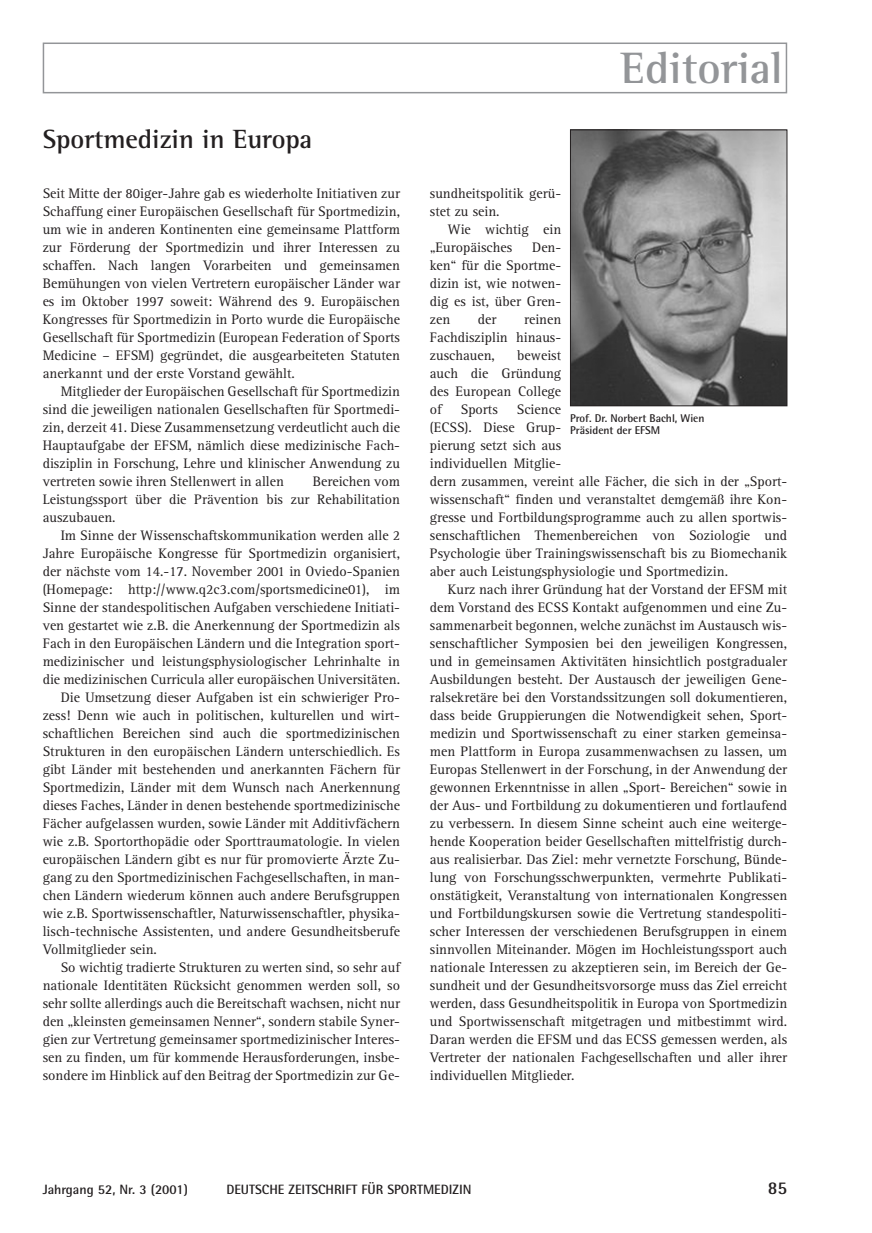
<style>
.page{position:relative;width:872px;height:1233px;background:#fff}
.page>*{position:absolute;margin:0;border:0;box-sizing:border-box;transform-origin:0 0}
.t1{font:700 45px "Rotis Semi Serif";color:#939598}
.t2{font:700 27px "Rotis Semi Serif";color:#231f20}
.t3{font:700 18px "Rotis Semi Sans";color:#231f20}
.t4{font:14.25px/18px "Rotis Serif";color:#231f20;text-align:justify}
.t5{font:700 13.5px "Rotis Semi Sans";color:#231f20}
.t6{font:700 11.25px/12px "Rotis Semi Sans";color:#231f20}
</style>
<div class="page">
<div style="left:43px;top:43px;width:744px;height:50px;border:2px solid #939598"></div>
<img style="left:572px;top:132px;width:213px;height:272px">
<div style="left:570px;top:130px;width:217px;height:276px;border:1px solid #231f20"></div>
<h2 class="t2" style="left:43px;top:129px;width:271px">Sportmedizin in Europa</h2>
<p class="t4" style="left:43px;top:186px;width:359px">Seit Mitte der 80iger-Jahre gab es wiederholte Initiativen zur Schaffung einer Europäischen Gesellschaft für Sportmedizin, um wie in anderen Kontinenten eine gemeinsame Plattform zur Förderung der Sportmedizin und ihrer Interessen zu schaffen. Nach langen Vorarbeiten und gemeinsamen Bemühungen von vielen Vertretern europäischer Länder war es im Oktober 1997 soweit: Während des 9. Europäischen Kongresses für Sportmedizin in Porto wurde die Europäische Gesellschaft für Sportmedizin (European Federation of Sports Medicine – EFSM) gegründet, die ausgearbeiteten Statuten anerkannt und der erste Vorstand gewählt.</p>
<p class="t4" style="left:43px;top:384px;width:359px;text-indent:18px">Mitglieder der Europäischen Gesellschaft für Sportmedizin sind die jeweiligen nationalen Gesellschaften für Sportmedi&shy;zin, derzeit 41. Diese Zusammensetzung verdeutlicht auch die Hauptaufgabe der EFSM, nämlich diese medizinische Fach&shy;disziplin in Forschung, Lehre und klinischer Anwendung zu vertreten sowie ihren Stellenwert in allen</p>
<p class="t4" style="left:43px;top:474px;width:359px;text-indent:270px">Bereichen vom Leistungssport über die Prävention bis zur Rehabilitation auszubauen.</p>
<p class="t4" style="left:61px;top:528px;width:341px">Im Sinne der Wissenschaftskommunikation werden alle 2</p>
<p class="t4" style="left:43px;top:546px;width:359px">Jahre Europäische Kongresse für Sportmedizin organisiert,</p>
<p class="t4" style="left:43px;top:564px;width:359px">der nächste vom 14.-17. November 2001 in Oviedo-Spanien</p>
<p class="t4" style="left:43px;top:582px;width:359px">(Homepage: http://www.q2c3.com/sportsmedicine01), im</p>
<p class="t4" style="left:43px;top:600px;width:359px">Sinne der standespolitischen Aufgaben verschiedene Initiati-</p>
<p class="t4" style="left:43px;top:618px;width:359px">ven gestartet wie z.B. die Anerkennung der Sportmedizin als</p>
<p class="t4" style="left:43px;top:636px;width:359px">Fach in den Europäischen Ländern und die Integration sport-</p>
<p class="t4" style="left:43px;top:654px;width:359px">medizinischer und leistungsphysiologischer Lehrinhalte in</p>
<p class="t4" style="left:43px;top:672px;width:359px">die medizinischen Curricula aller europäischen Universitäten.</p>
<p class="t4" style="left:61px;top:690px;width:341px">Die Umsetzung dieser Aufgaben ist ein schwieriger Pro-</p>
<p class="t4" style="left:43px;top:708px;width:359px">zess! Denn wie auch in politischen, kulturellen und wirt-</p>
<p class="t4" style="left:43px;top:726px;width:359px">schaftlichen Bereichen sind auch die sportmedizinischen</p>
<p class="t4" style="left:43px;top:744px;width:359px">Strukturen in den europäischen Ländern unterschiedlich. Es</p>
<p class="t4" style="left:43px;top:762px;width:359px">gibt Länder mit bestehenden und anerkannten Fächern für</p>
<p class="t4" style="left:43px;top:780px;width:359px">Sportmedizin, Länder mit dem Wunsch nach Anerkennung</p>
<p class="t4" style="left:43px;top:798px;width:359px">dieses Faches, Länder in denen bestehende sportmedizinische</p>
<p class="t4" style="left:43px;top:816px;width:359px">Fächer aufgelassen wurden, sowie Länder mit Additivfächern</p>
<p class="t4" style="left:43px;top:834px;width:359px">wie z.B. Sportorthopädie oder Sporttraumatologie. In vielen</p>
<p class="t4" style="left:43px;top:852px;width:359px">europäischen Ländern gibt es nur für promovierte Ärzte Zu-</p>
<p class="t4" style="left:43px;top:870px;width:359px">gang zu den Sportmedizinischen Fachgesellschaften, in man-</p>
<p class="t4" style="left:43px;top:888px;width:359px">chen Ländern wiederum können auch andere Berufsgruppen</p>
<p class="t4" style="left:43px;top:906px;width:359px">wie z.B. Sportwissenschaftler, Naturwissenschaftler, physika-</p>
<p class="t4" style="left:43px;top:924px;width:359px">lisch-technische Assistenten, und andere Gesundheitsberufe</p>
<p class="t4" style="left:43px;top:942px;width:116px">Vollmitglieder sein.</p>
<p class="t4" style="left:61px;top:960px;width:341px">So wichtig tradierte Strukturen zu werten sind, so sehr auf</p>
<p class="t4" style="left:43px;top:978px;width:359px">nationale Identitäten Rücksicht genommen werden soll, so</p>
<p class="t4" style="left:43px;top:996px;width:359px">sehr sollte allerdings auch die Bereitschaft wachsen, nicht nur</p>
<p class="t4" style="left:43px;top:1014px;width:359px">den „kleinsten gemeinsamen Nenner“, sondern stabile Syner-</p>
<p class="t4" style="left:43px;top:1032px;width:359px">gien zur Vertretung gemeinsamer sportmedizinischer Interes-</p>
<p class="t4" style="left:43px;top:1050px;width:359px">sen zu finden, um für kommende Herausforderungen, insbe-</p>
<p class="t4" style="left:43px;top:1068px;width:359px">sondere im Hinblick auf den Beitrag der Sportmedizin zur Ge-</p>
<h1 class="t1" style="left:620px;top:52px;width:163px">Editorial</h1>
<p class="t4" style="left:430px;top:186px;width:133px">sundheitspolitik gerü&shy;stet zu sein.</p>
<p class="t4" style="left:430px;top:222px;width:133px;text-indent:18px">Wie wichtig ein „Europäisches</p>
<p class="t4" style="left:430px;top:240px;width:133px;text-indent:102px">Den&shy;ken“ für die Sportme&shy;dizin ist, wie notwen&shy;dig es ist, über Gren&shy;zen</p>
<p class="t4" style="left:478px;top:312px;width:20px">der</p>
<p class="t4" style="left:430px;top:312px;width:133px;text-indent:94px">reinen Fachdisziplin hinaus&shy;zuschauen,</p>
<p class="t4" style="left:430px;top:348px;width:133px;text-indent:87px">beweist auch die Gründung des European College of</p>
<p class="t4" style="left:430px;top:402px;width:359px;text-align:left;text-indent:87px">Science<br>(ECSS). Diese Grup-<br>pierung setzt sich aus<br>individuellen Mitglie-<br>dern zusammen, vereint alle Fächer, die sich in der „Sport&shy;wissenschaft“ finden und veranstaltet demgemäß ihre Kon&shy;gresse und Fortbildungsprogramme auch zu allen sportwis&shy;senschaftlichen Themenbereichen von Soziologie und Psychologie über Trainingswissenschaft bis zu Biomechanik aber auch Leistungsphysiologie und Sportmedizin.</p>
<p class="t4" style="left:430px;top:582px;width:359px;text-indent:18px">Kurz nach ihrer Gründung hat der Vorstand der EFSM mit dem Vorstand des ECSS Kontakt aufgenommen und eine Zu&shy;sammenarbeit begonnen, welche zunächst im Austausch wis&shy;senschaftlicher Symposien bei den jeweiligen Kongressen, und in gemeinsamen Aktivitäten hinsichtlich postgradualer Ausbildungen besteht. Der Austausch der jeweiligen Gene&shy;ralsekretäre bei den Vorstandssitzungen soll dokumentieren, dass beide Gruppierungen die Notwendigkeit sehen, Sport&shy;medizin und Sportwissenschaft zu einer starken gemeinsa&shy;men Plattform in Europa zusammenwachsen zu lassen, um Europas Stellenwert in der Forschung, in der Anwendung der gewonnen Erkenntnisse in allen „Sport- Bereichen“ sowie in der Aus- und Fortbildung zu dokumentieren und fortlaufend zu verbessern. In diesem Sinne scheint auch eine weiterge&shy;hende Kooperation beider Gesellschaften mittelfristig durch&shy;aus realisierbar. Das Ziel: mehr vernetzte Forschung, Bünde&shy;lung von Forschungsschwerpunkten, vermehrte Publikati&shy;onstätigkeit, Veranstaltung von internationalen Kongressen und Fortbildungskursen sowie die Vertretung standespoliti&shy;scher Interessen der verschiedenen Berufsgruppen in einem sinnvollen Miteinander. Mögen im Hochleistungssport auch nationale Interessen zu akzeptieren sein, im Bereich der Ge&shy;sundheit und der Gesundheitsvorsorge muss das Ziel erreicht werden, dass Gesundheitspolitik in Europa von Sportmedizin und Sportwissenschaft mitgetragen und mitbestimmt wird.<br>Daran werden die EFSM und das ECSS gemessen werden, als Vertreter der nationalen Fachgesellschaften und aller ihrer individuellen Mitglieder.</p>
<p class="t4" style="left:460px;top:402px;width:39px">Sports</p>
<p class="t6" style="left:570px;top:413px;width:136px">Prof. Dr. Norbert Bachl, Wien<br>Präsident der EFSM</p>
<p class="t5" style="left:43px;top:1185px;width:147px">Jahrgang 52, Nr. 3 (2001)</p>
<p class="t5" style="left:226px;top:1185px;width:247px">DEUTSCHE ZEITSCHRIFT FÜR SPORTMEDIZIN</p>
<p class="t3" style="left:767px;top:1182px;width:21px">85</p>
</div>
